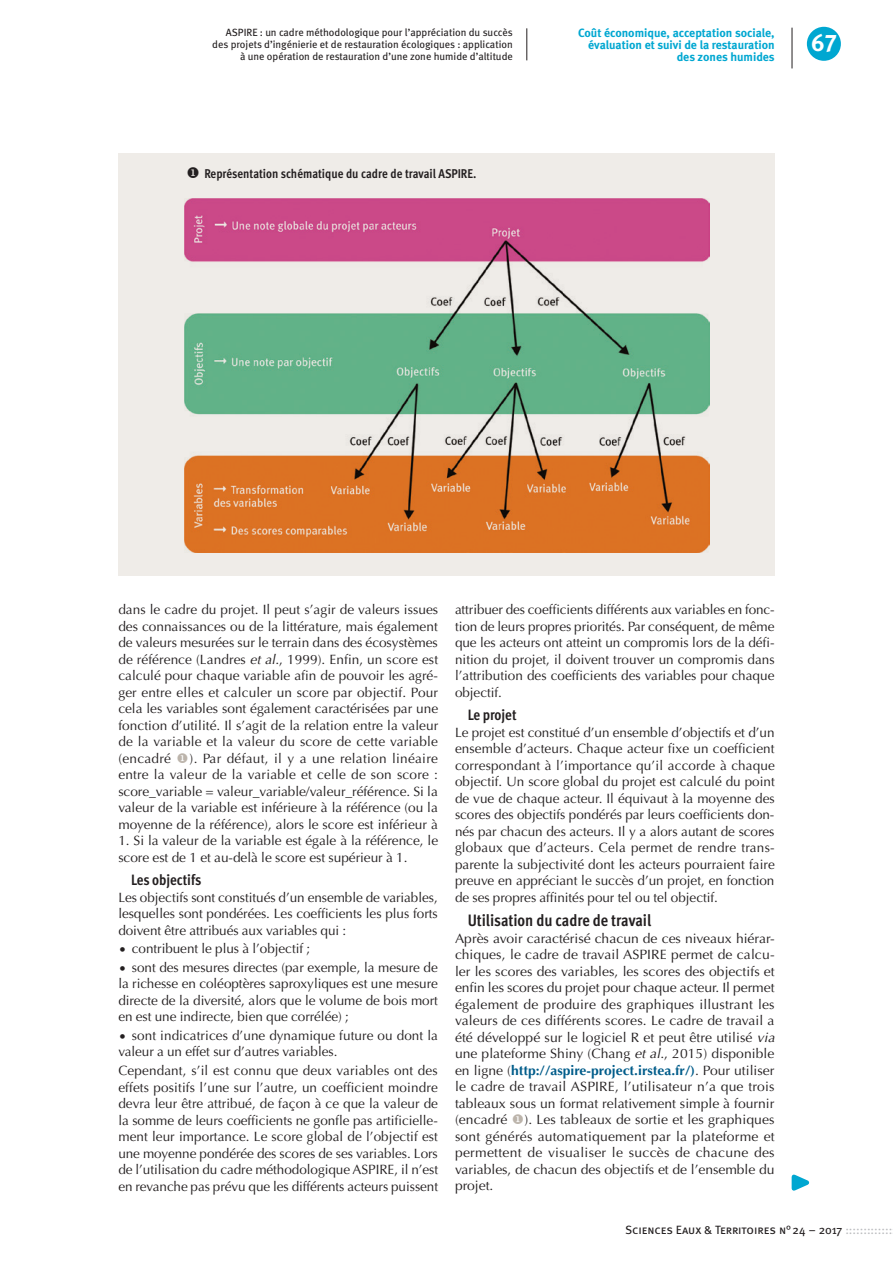
<style>
.page{position:relative;width:893px;height:1263px;background:#fff}
.page>*{position:absolute;margin:0;border:0;box-sizing:border-box;transform-origin:0 0}
.t1{font:24px "Meta Bold Caps Expert";color:#fff}
.t2{font:700 16.5px "Meta Cond OT";color:#231f20}
.t3{font:700 15px "Meta Cond OT";color:#231f20}
.t4{font:13.5px/16.5px "Optima";letter-spacing:-.005em;color:#231f20;text-align:justify}
.t5{font:700 12.75px "Meta Cond OT";color:#231f20}
.t6{font:700 12px/12px "Meta";color:#00a7d1;text-align:right}
.t7{font:12px "Meta Book Caps";letter-spacing:-.005em;color:#231f20}
.t8{font:10.5px/12px "Meta Book LF";color:#231f20;text-align:right}
.s1{font-style:italic}
.s2{color:#bcb4ab}
.s3{font-weight:700;color:#005c8a}
.s4{color:#bcbdc0}
</style>
<div class="page">
<div style="left:118px;top:153px;width:657px;height:423px;background:#efece8"></div>
<svg style="left:791px;top:1174px;width:19px;height:17px"></svg>
<hr style="left:526px;top:28px;width:1px;height:32px;background:#231f20">
<img style="left:184px;top:199px;width:525px;height:354px">
<div style="left:807px;top:27px;width:34px;height:34px;background:#00a7d1;border-radius:50%"></div>
<hr style="left:792px;top:28px;width:1px;height:40px;background:#231f20">
<p class="t8" style="left:212px;top:26px;width:302px">ASPIRE : un cadre méthodologique pour l’appréciation du succès des projets d’ingénierie et de restauration écologiques : application à une opération de restauration d’une zone humide d’altitude</p>
<p class="t5" style="left:186px;top:166px;width:291px">◆ Représentation schématique du cadre de travail ASPIRE.</p>
<p class="t6" style="left:578px;top:27px;width:198px">Coût économique, acceptation sociale, évaluation et suivi de la restauration des zones humides</p>
<h1 class="t1" style="left:811px;top:28px;width:27px">67</h1>
<p class="t4" style="left:118px;top:601px;width:321px">dans le cadre du projet. Il peut s’agir de valeurs issues des connaissances ou de la littérature, mais également de valeurs mesurées sur le terrain dans des écosystèmes de référence (Landres <span class="s1">et al</span>., 1999). Enfin, un score est calculé pour chaque variable afin de pouvoir les agré&shy;ger entre elles et calculer un score par objectif. Pour cela les variables sont également caractérisées par une fonction d’utilité. Il s’agit de la relation entre la valeur de la variable et la valeur du score de cette variable (encadré <span class="s2">◆</span>). Par défaut, il y a une relation linéaire entre la valeur de la variable et celle de son score : score_variable = valeur_variable/valeur_référence. Si la valeur de la variable est inférieure à la référence (ou la moyenne de la référence), alors le score est inférieur à</p>
<p class="t4" style="left:118px;top:832px;width:321px">1. Si la valeur de la variable est égale à la référence, le score est de 1 et au-delà le score est supérieur à 1.</p>
<p class="t3" style="left:131px;top:870px;width:72px">Les objectifs</p>
<p class="t4" style="left:118px;top:889px;width:321px">Les objectifs sont constitués d’un ensemble de variables, lesquelles sont pondérées. Les coefficients les plus forts doivent être attribués aux variables qui :</p>
<p class="t4" style="left:118px;top:940px;width:193px">• contribuent le plus à l’objectif ;</p>
<p class="t4" style="left:118px;top:959px;width:321px">• sont des mesures directes (par exemple, la mesure de la richesse en coléoptères saproxyliques est une mesure directe de la diversité, alors que le volume de bois mort en est une indirecte, bien que corrélée) ;</p>
<p class="t4" style="left:118px;top:1027px;width:321px">• sont indicatrices d’une dynamique future ou dont la valeur a un effet sur d’autres variables.</p>
<p class="t4" style="left:118px;top:1062px;width:321px">Cependant, s’il est connu que deux variables ont des effets positifs l’une sur l’autre, un coefficient moindre devra leur être attribué, de façon à ce que la valeur de la somme de leurs coefficients ne gonfle pas artificielle&shy;ment leur importance. Le score global de l’objectif est une moyenne pondérée des scores de ses variables. Lors de l’utilisation du cadre méthodologique ASPIRE, il n’est en revanche pas prévu que les différents acteurs puissent</p>
<p class="t4" style="left:455px;top:601px;width:321px">attribuer des coefficients différents aux variables en fonc&shy;tion de leurs propres priorités. Par conséquent, de même que les acteurs ont atteint un compromis lors de la défi&shy;nition du projet, il doivent trouver un compromis dans l’attribution des coefficients des variables pour chaque objectif.</p>
<p class="t3" style="left:468px;top:705px;width:50px">Le projet</p>
<p class="t4" style="left:455px;top:724px;width:321px">Le projet est constitué d’un ensemble d’objectifs et d’un ensemble d’acteurs. Chaque acteur fixe un coefficient correspondant à l’importance qu’il accorde à chaque objectif. Un score global du projet est calculé du point de vue de chaque acteur. Il équivaut à la moyenne des scores des objectifs pondérés par leurs coefficients don&shy;nés par chacun des acteurs. Il y a alors autant de scores globaux que d’acteurs. Cela permet de rendre trans&shy;parente la subjectivité dont les acteurs pourraient faire preuve en appréciant le succès d’un projet, en fonction de ses propres affinités pour tel ou tel objectif.</p>
<p class="t2" style="left:468px;top:910px;width:185px">Utilisation du cadre de travail</p>
<p class="t4" style="left:455px;top:930px;width:321px">Après avoir caractérisé chacun de ces niveaux hiérar&shy;chiques, le cadre de travail ASPIRE permet de calcu&shy;ler les scores des variables, les scores des objectifs et enfin les scores du projet pour chaque acteur. Il permet également de produire des graphiques illustrant les valeurs de ces différents scores. Le cadre de travail a été développé sur le logiciel R et peut être utilisé <span class="s1">via </span>une plateforme Shiny (Chang <span class="s1">et al</span>., 2015) disponible en ligne (<span class="s3">http://aspire-project.irstea.fr/)</span>. Pour utiliser le cadre de travail ASPIRE, l’utilisateur n’a que trois tableaux sous un format relativement simple à fournir (encadré <span class="s2">◆</span>). Les tableaux de sortie et les graphiques sont générés automatiquement par la plateforme et permettent de visualiser le succès de chacune des variables, de chacun des objectifs et de l’ensemble du projet.</p>
<p class="t7" style="left:625px;top:1223px;width:269px">Sciences Eaux &amp; Territoires n°24 – 2017 <span class="s4">:::::::::::::</span></p>
</div>
